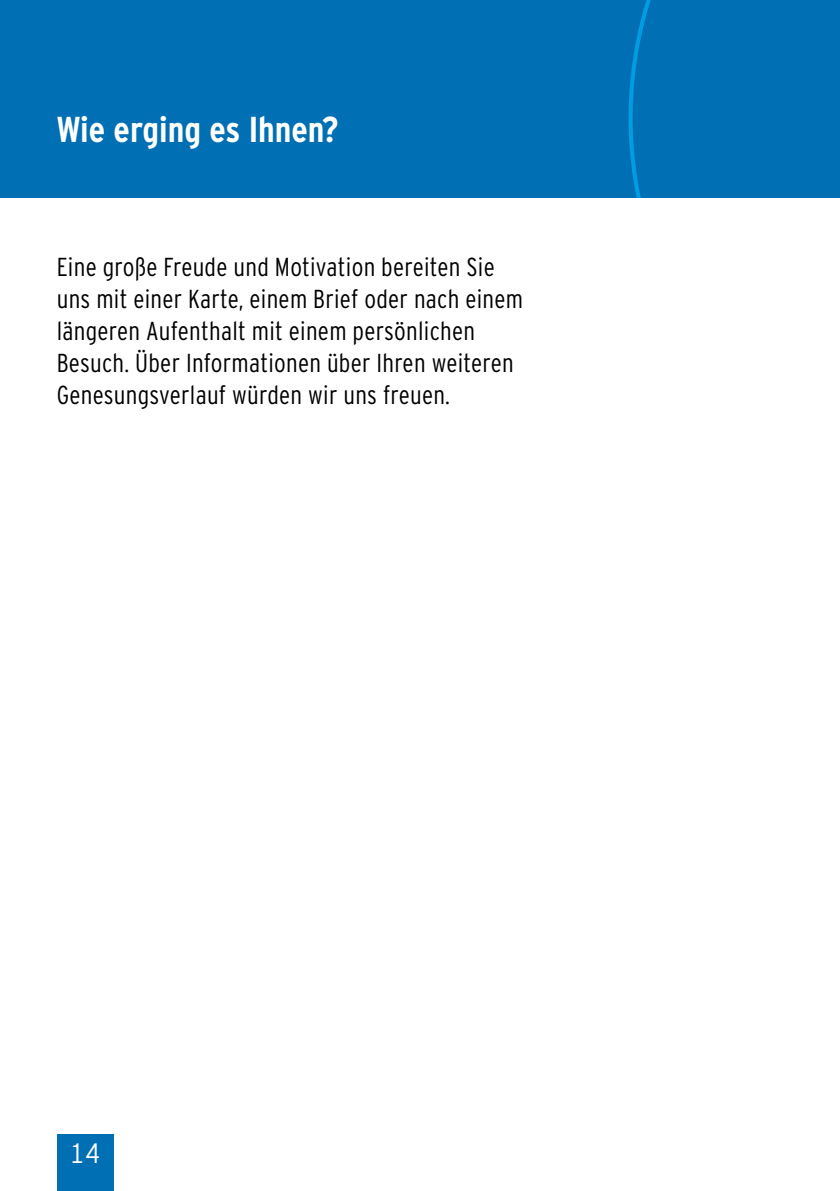
<style>
.page{position:relative;width:840px;height:1191px;background:#fff}
.page>*{position:absolute;margin:0;border:0;box-sizing:border-box;transform-origin:0 0}
.t1{font:700 condensed 36px "Interstate";color:#fff}
.t2{font:300 condensed 28px "Interstate Tab";color:#fff}
.t3{font:300 condensed 26px/32px "Interstate";letter-spacing:.01em;color:#000}
</style>
<div class="page">
<div style="left:0;top:0;width:839px;height:198px;background:#006fb4"></div>
<svg style="left:628px;top:0;width:23px;height:198px"></svg>
<div style="left:57px;top:1134px;width:56px;height:57px;background:#006fb4"></div>
<h1 class="t1" style="left:57px;top:109px;width:283px">Wie erging es Ihnen?</h1>
<p class="t3" style="left:57px;top:251px;width:467px">Eine große Freude und Motivation bereiten Sie uns mit einer Karte, einem Brief oder nach einem längeren Aufenthalt mit einem persönlichen Besuch. Über Informationen über Ihren weiteren Genesungsverlauf würden wir uns freuen.</p>
<p class="t2" style="left:70px;top:1137px;width:32px">14</p>
</div>
